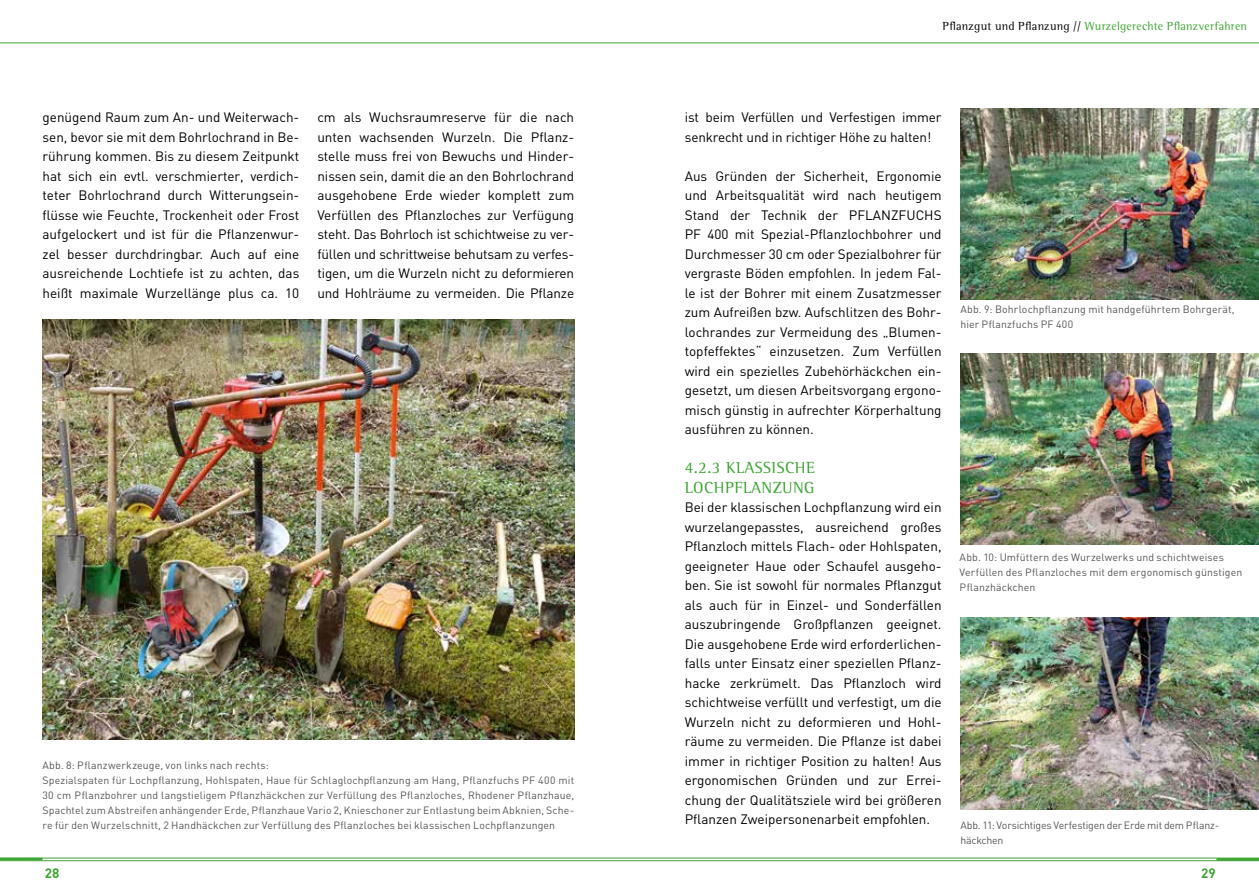
<style>
.page{position:relative;width:1259px;height:893px;background:#fff}
.page>*{position:absolute;margin:0;border:0;box-sizing:border-box;transform-origin:0 0}
.t1{font:16.5px/19.5px "Rotis Semi Serif";letter-spacing:.03em;color:#3fa535}
.t2{font:13.5px/19.5px "DIN";letter-spacing:-.01em;color:#000;text-align:justify}
.t3{font:700 13.5px "DINOT";color:#3fa535}
.t4{font:12px "Rotis Semi Serif";letter-spacing:.02em;color:#3fa535}
.t5{font:10.5px/15px "DIN";letter-spacing:.01em;color:#575756}
.t6{font:10.5px/15px "DIN";letter-spacing:-.02em;color:#575756}
.s1{color:#000}
</style>
<div class="page">
<hr style="left:0;top:858px;width:1259px;height:1px;background:#3fa535">
<hr style="left:0;top:860px;width:1259px;height:1px;background:#3fa535">
<svg style="left:0;top:858px;width:43px;height:2px"></svg>
<svg style="left:1216px;top:858px;width:43px;height:3px"></svg>
<hr style="left:0;top:43px;width:1259px;height:1px;background:#3fa535">
<img style="left:43px;top:320px;width:531px;height:420px">
<img style="left:960px;top:108px;width:299px;height:191px">
<img style="left:960px;top:353px;width:299px;height:191px">
<img style="left:960px;top:618px;width:299px;height:191px">
<p class="t2" style="left:43px;top:107px;width:258px">genügend Raum zum An- und Weiterwach&shy;sen, bevor sie mit dem Bohrlochrand in Be&shy;rührung kommen. Bis zu diesem Zeitpunkt hat sich ein evtl. verschmierter, verdich&shy;teter Bohrlochrand durch Witterungsein&shy;flüsse wie Feuchte, Trockenheit oder Frost aufgelockert und ist für die Pflanzenwur&shy;zel besser durchdringbar. Auch auf eine ausreichende Lochtiefe ist zu achten, das heißt maximale Wurzellänge plus ca. 10</p>
<p class="t2" style="left:317px;top:107px;width:258px">cm als Wuchsraumreserve für die nach unten wachsenden Wurzeln. Die Pflanz&shy;stelle muss frei von Bewuchs und Hinder&shy;nissen sein, damit die an den Bohrlochrand ausgehobene Erde wieder komplett zum Verfüllen des Pflanzloches zur Verfügung steht. Das Bohrloch ist schichtweise zu ver&shy;füllen und schrittweise behutsam zu verfes&shy;tigen, um die Wurzeln nicht zu deformieren und Hohlräume zu vermeiden. Die Pflanze</p>
<p class="t5" style="left:43px;top:758px;width:533px">Abb. 8: Pflanzwerkzeuge, von links nach rechts:<br>Spezialspaten für Lochpflanzung, Hohlspaten, Haue für Schlaglochpflanzung am Hang, Pflanzfuchs PF 400 mit 30 cm Pflanzbohrer und langstieligem Pflanzhäckchen zur Verfüllung des Pflanzloches, Rhodener Pflanzhaue, Spachtel zum Abstreifen anhängender Erde, Pflanzhaue Vario 2, Knieschoner zur Entlastung beim Abknien, Sche&shy;re für den Wurzelschnitt, 2 Handhäckchen zur Verfüllung des Pflanzloches bei klassischen Lochpflanzungen</p>
<p class="t4" style="left:942px;top:19px;width:306px"><span class="s1">Pflanzgut und Pflanzung //</span> Wurzelgerechte Pflanzverfahren</p>
<p class="t2" style="left:685px;top:107px;width:258px">ist beim Verfüllen und Verfestigen immer senkrecht und in richtiger Höhe zu halten!</p>
<p class="t2" style="left:685px;top:166px;width:258px">Aus Gründen der Sicherheit, Ergonomie und Arbeitsqualität wird nach heutigem Stand der Technik der PFLANZFUCHS PF 400 mit Spezial-Pflanzlochbohrer und Durchmesser 30 cm oder Spezialbohrer für vergraste Böden empfohlen. In jedem Fal&shy;le ist der Bohrer mit einem Zusatzmesser zum Aufreißen bzw. Aufschlitzen des Bohr&shy;lochrandes zur Vermeidung des „Blumen&shy;topfeffektes“ einzusetzen. Zum Verfüllen wird ein spezielles Zubehörhäckchen ein&shy;gesetzt, um diesen Arbeitsvorgang ergono&shy;misch günstig in aufrechter Körperhaltung ausführen zu können.</p>
<p class="t1" style="left:685px;top:458px;width:132px">4.2.3 KLASSISCHE<br>LOCHPFLANZUNG</p>
<p class="t2" style="left:685px;top:497px;width:258px">Bei der klassischen Lochpflanzung wird ein wurzelangepasstes, ausreichend großes Pflanzloch mittels Flach- oder Hohlspaten, geeigneter Haue oder Schaufel ausgeho&shy;ben. Sie ist sowohl für normales Pflanzgut als auch für in Einzel- und Sonderfällen auszubringende Großpflanzen geeignet.<br>Die ausgehobene Erde wird erforderlichen&shy;falls unter Einsatz einer speziellen Pflanz&shy;hacke zerkrümelt. Das Pflanzloch wird schichtweise verfüllt und verfestigt, um die Wurzeln nicht zu deformieren und Hohl&shy;räume zu vermeiden. Die Pflanze ist dabei immer in richtiger Position zu halten! Aus ergonomischen Gründen und zur Errei&shy;chung der Qualitätsziele wird bei größeren Pflanzen Zweipersonenarbeit empfohlen.</p>
<p class="t5" style="left:960px;top:302px;width:276px">Abb. 9: Bohrlochpflanzung mit handgeführtem Bohrgerät, hier Pflanzfuchs PF 400</p>
<p class="t5" style="left:959px;top:549px;width:284px">Abb. 10: Umfüttern des Wurzelwerks und schichtweises<br>Verfüllen des Pflanzloches mit dem ergonomisch günstigen<br>Pflanzhäckchen</p>
<p class="t6" style="left:960px;top:817px;width:260px">Abb. 11: Vorsichtiges Verfestigen der Erde mit dem Pflanz&shy;häckchen</p>
<p class="t3" style="left:45px;top:864px;width:16px">28</p>
<p class="t3" style="left:1201px;top:864px;width:16px">29</p>
</div>
